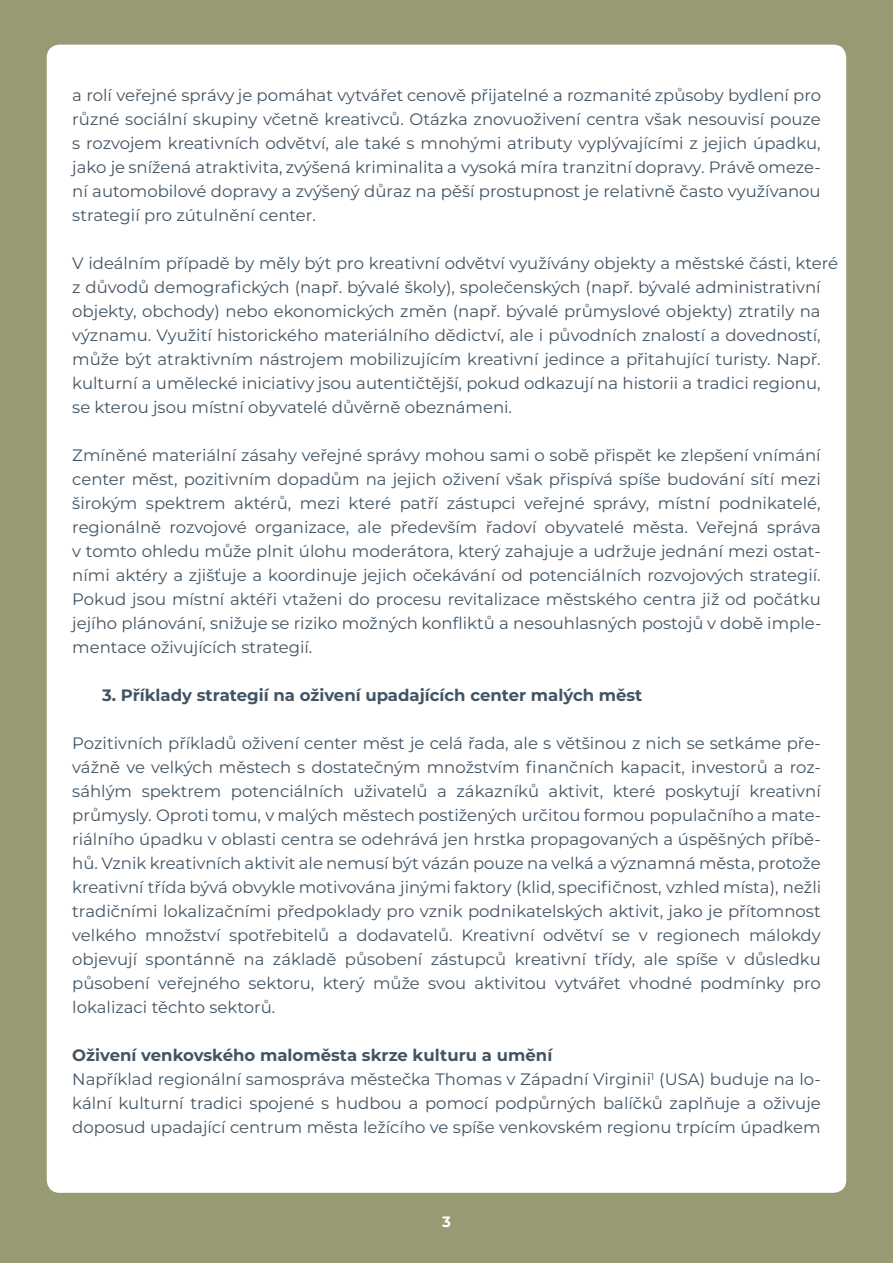
<style>
.page{position:relative;width:893px;height:1263px;background:#989a74}
.page>*{position:absolute;margin:0;border:0;box-sizing:border-box;transform-origin:0 0}
.t1{font:16.5px/24px "Montserrat";color:#425463;text-align:justify}
.t2{font:700 16.5px "Montserrat";color:#425463}
.t3{font:700 15px "Montserrat";color:#fff}
.s1{font-weight:700}
</style>
<div class="page">
<div style="left:47px;top:45px;width:799px;height:1148px;background:#fff;border-radius:13px"></div>
<p class="t1" style="left:72px;top:83px;width:750px">a rolí veřejné správy je pomáhat vytvářet cenově přijatelné a rozmanité způsoby bydlení pro různé sociální skupiny včetně kreativců. Otázka znovuoživení centra však nesouvisí pouze s rozvojem kreativních odvětví, ale také s mnohými atributy vyplývajícími z jejich úpadku, jako je snížená atraktivita, zvýšená kriminalita a vysoká míra tranzitní dopravy. Právě omeze&shy;ní automobilové dopravy a zvýšený důraz na pěší prostupnost je relativně často využívanou strategií pro zútulnění center.</p>
<p class="t1" style="left:72px;top:251px;width:767px;text-align:left">V ideálním případě by měly být pro kreativní odvětví využívány objekty a městské části, které z důvodů demografických (např. bývalé školy), společenských (např. bývalé administrativní objekty, obchody) nebo ekonomických změn (např. bývalé průmyslové objekty) ztratily na významu. Využití historického materiálního dědictví, ale i původních znalostí a dovedností, může být atraktivním nástrojem mobilizujícím kreativní jedince a přitahující turisty. Např. kulturní a umělecké iniciativy jsou autentičtější, pokud odkazují na historii a tradici regionu, se kterou jsou místní obyvatelé důvěrně obeznámeni.</p>
<p class="t1" style="left:72px;top:443px;width:751px">Zmíněné materiální zásahy veřejné správy mohou sami o sobě přispět ke zlepšení vnímání center měst, pozitivním dopadům na jejich oživení však přispívá spíše budování sítí mezi širokým spektrem aktérů, mezi které patří zástupci veřejné správy, místní podnikatelé, regionálně rozvojové organizace, ale především řadoví obyvatelé města. Veřejná správa v tomto ohledu může plnit úlohu moderátora, který zahajuje a udržuje jednání mezi ostat&shy;ními aktéry a zjišťuje a koordinuje jejich očekávání od potenciálních rozvojových strategií.<br>Pokud jsou místní aktéři vtaženi do procesu revitalizace městského centra již od počátku jejího plánování, snižuje se riziko možných konfliktů a nesouhlasných postojů v době imple&shy;mentace oživujících strategií.</p>
<p class="t2" style="left:102px;top:685px;width:542px">3. Příklady strategií na oživení upadajících center malých měst</p>
<p class="t1" style="left:72px;top:731px;width:750px">Pozitivních příkladů oživení center měst je celá řada, ale s většinou z nich se setkáme pře&shy;vážně ve velkých městech s dostatečným množstvím finančních kapacit, investorů a roz&shy;sáhlým spektrem potenciálních uživatelů a zákazníků aktivit, které poskytují kreativní průmysly. Oproti tomu, v malých městech postižených určitou formou populačního a mate&shy;riálního úpadku v oblasti centra se odehrává jen hrstka propagovaných a úspěšných příbě&shy;hů. Vznik kreativních aktivit ale nemusí být vázán pouze na velká a významná města, protože kreativní třída bývá obvykle motivována jinými faktory (klid, specifičnost, vzhled místa), nežli tradičními lokalizačními předpoklady pro vznik podnikatelských aktivit, jako je přítomnost velkého množství spotřebitelů a dodavatelů. Kreativní odvětví se v regionech málokdy objevují spontánně na základě působení zástupců kreativní třídy, ale spíše v důsledku působení veřejného sektoru, který může svou aktivitou vytvářet vhodné podmínky pro lokalizaci těchto sektorů.</p>
<p class="t1" style="left:72px;top:1043px;width:750px;text-align:left"><span class="s1">Oživení venkovského maloměsta skrze kulturu a umění<br></span>Například regionální samospráva městečka Thomas v Západní Virginii<sup>1</sup> (USA) buduje na lo&shy;kální kulturní tradici spojené s hudbou a pomocí podpůrných balíčků zaplňuje a oživuje doposud upadající centrum města ležícího ve spíše venkovském regionu trpícím úpadkem</p>
<p class="t3" style="left:442px;top:1212px;width:10px">3</p>
</div>
